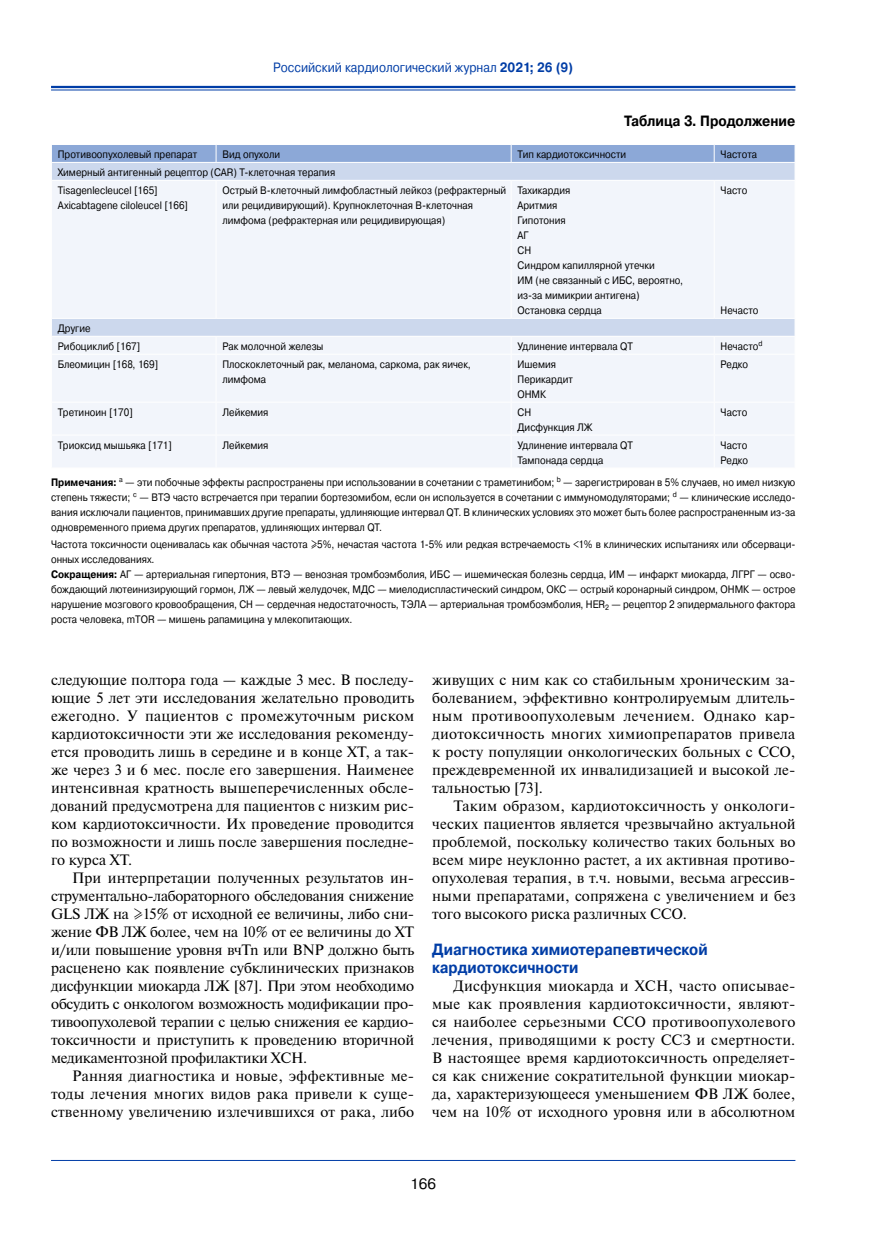
<style>
.page{position:relative;width:872px;height:1234px;background:#fff}
.page>*{position:absolute;margin:0;border:0;box-sizing:border-box;transform-origin:0 0}
.t1{font:700 16.2px/18px "Pragmatica";color:#003da6;scale:.89 1}
.t2{font:15px/18px "Newton";color:#000;text-align:justify}
.t3{font:15px/18px "Newton";letter-spacing:-.02em;color:#000}
.t4{font:15px "Pragmatica";color:#000}
.t5{font:700 14.85px "Pragmatica";color:#000;scale:.89 1}
.t6{font:13.5px "Pragmatica";color:#003da6;scale:.89 1}
.t7{font:10.8px/15px "Pragmatica";color:#000;scale:.89 1}
.s1{font-weight:700}
</style>
<div class="page">
<svg style="left:51px;top:88px;width:744px;height:2px"></svg>
<hr style="left:51px;top:86px;width:744px;height:2px;background:#003da6">
<hr style="left:51px;top:90px;width:744px;height:1px;background:#003da6">
<hr style="left:51px;top:1159px;width:744px;height:1px;background:#003da6">
<div style="left:52px;top:181px;width:742px;height:286px;background:#f2f5fb"></div>
<svg style="left:52px;top:145px;width:743px;height:35px;background:#afc2e3"></svg>
<hr style="left:216px;top:181px;width:1px;height:137px;background:#fff">
<hr style="left:511px;top:181px;width:1px;height:137px;background:#fff">
<hr style="left:714px;top:181px;width:1px;height:137px;background:#fff">
<hr style="left:51px;top:318px;width:165px;height:1px;background:#fff">
<hr style="left:216px;top:318px;width:295px;height:1px;background:#fff">
<hr style="left:511px;top:318px;width:203px;height:1px;background:#fff">
<hr style="left:714px;top:318px;width:81px;height:1px;background:#fff">
<hr style="left:51px;top:336px;width:165px;height:1px;background:#fff">
<hr style="left:216px;top:336px;width:295px;height:1px;background:#fff">
<svg style="left:216px;top:337px;width:1px;height:17px"></svg>
<hr style="left:511px;top:336px;width:203px;height:1px;background:#fff">
<svg style="left:511px;top:337px;width:1px;height:17px"></svg>
<hr style="left:714px;top:336px;width:81px;height:1px;background:#fff">
<svg style="left:714px;top:337px;width:1px;height:17px"></svg>
<svg style="left:794px;top:319px;width:1px;height:17px"></svg>
<hr style="left:51px;top:354px;width:165px;height:1px;background:#fff">
<hr style="left:216px;top:354px;width:295px;height:1px;background:#fff">
<hr style="left:216px;top:354px;width:1px;height:47px;background:#fff">
<hr style="left:511px;top:354px;width:203px;height:1px;background:#fff">
<hr style="left:511px;top:354px;width:1px;height:47px;background:#fff">
<hr style="left:714px;top:354px;width:81px;height:1px;background:#fff">
<hr style="left:714px;top:354px;width:1px;height:47px;background:#fff">
<hr style="left:51px;top:401px;width:165px;height:1px;background:#fff">
<hr style="left:216px;top:401px;width:295px;height:1px;background:#fff">
<hr style="left:216px;top:402px;width:1px;height:32px;background:#fff">
<hr style="left:511px;top:401px;width:203px;height:1px;background:#fff">
<hr style="left:511px;top:402px;width:1px;height:32px;background:#fff">
<hr style="left:714px;top:401px;width:81px;height:1px;background:#fff">
<hr style="left:714px;top:402px;width:1px;height:32px;background:#fff">
<hr style="left:51px;top:434px;width:165px;height:1px;background:#fff">
<hr style="left:216px;top:434px;width:295px;height:1px;background:#fff">
<hr style="left:216px;top:435px;width:1px;height:32px;background:#fff">
<hr style="left:511px;top:434px;width:203px;height:1px;background:#fff">
<hr style="left:511px;top:435px;width:1px;height:32px;background:#fff">
<hr style="left:714px;top:434px;width:81px;height:1px;background:#fff">
<hr style="left:714px;top:435px;width:1px;height:32px;background:#fff">
<p class="t6" style="left:273px;top:57px;width:338px">Российский кардиологический журнал <span class="s1">2021; 26 (9)</span></p>
<h3 class="t5" style="left:624px;top:112px;width:194px">Таблица 3. Продолжение</h3>
<p class="t7" style="left:58px;top:146px;width:158px">Противоопухолевый препарат</p>
<p class="t7" style="left:222px;top:146px;width:66px">Вид опухоли</p>
<p class="t7" style="left:517px;top:146px;width:124px">Тип кардиотоксичности</p>
<p class="t7" style="left:720px;top:146px;width:42px">Частота</p>
<p class="t7" style="left:58px;top:163px;width:313px;line-height:17.9px">Химерный антигенный рецептор (CAR) Т-клеточная терапия<br>Tisagenlecleucel [165]</p>
<p class="t7" style="left:58px;top:197px;width:148px">Axicabtagene ciloleucel [166]</p>
<p class="t7" style="left:222px;top:182px;width:320px">Острый В-клеточный лимфобластный лейкоз (рефрактерный или рецидивирующий). Крупноклеточная В-клеточная лимфома (рефрактерная или рецидивирующая)</p>
<p class="t7" style="left:517px;top:182px;width:188px">Тахикардия<br>Аритмия<br>Гипотония<br>АГ<br>СН<br>Синдром капиллярной утечки<br>ИМ (не связанный с ИБС, вероятно, из-за мимикрии антигена)<br>Остановка сердца</p>
<p class="t7" style="left:720px;top:182px;width:32px">Часто</p>
<p class="t7" style="left:720px;top:302px;width:44px">Нечасто</p>
<p class="t7" style="left:58px;top:319px;width:94px;line-height:17.9px">Другие<br>Рибоциклиб [167]</p>
<p class="t7" style="left:222px;top:338px;width:115px">Рак молочной железы</p>
<p class="t7" style="left:517px;top:338px;width:131px">Удлинение интервала QT</p>
<p class="t7" style="left:720px;top:338px;width:49px">Нечасто<sup>d</sup></p>
<p class="t7" style="left:58px;top:356px;width:114px">Блеомицин [168, 169]</p>
<p class="t7" style="left:222px;top:356px;width:281px">Плоскоклеточный рак, меланома, саркома, рак яичек, лимфома</p>
<p class="t7" style="left:517px;top:356px;width:64px">Ишемия<br>Перикардит<br>ОНМК</p>
<p class="t7" style="left:720px;top:356px;width:32px">Редко</p>
<p class="t7" style="left:58px;top:404px;width:86px">Третиноин [170]</p>
<p class="t7" style="left:222px;top:404px;width:53px">Лейкемия</p>
<p class="t7" style="left:517px;top:404px;width:86px">СН<br>Дисфункция ЛЖ</p>
<p class="t7" style="left:720px;top:404px;width:32px">Часто</p>
<p class="t7" style="left:58px;top:437px;width:130px">Триоксид мышьяка [171]</p>
<p class="t7" style="left:222px;top:437px;width:53px">Лейкемия</p>
<p class="t7" style="left:517px;top:437px;width:131px">Удлинение интервала QT<br>Тампонада сердца</p>
<p class="t7" style="left:720px;top:437px;width:32px">Часто<br>Редко</p>
<p class="t7" style="left:51px;top:474px;width:838px;text-align:justify"><span class="s1">Примечания:</span> <sup>a</sup> — эти побочные эффекты распространены при использовании в сочетании с траметинибом; <sup>b</sup> — зарегистрирован в 5% случаев, но имел низкую степень тяжести; <sup>c</sup> — ВТЭ часто встречается при терапии бортезомибом, если он используется в сочетании с иммуномодуляторами; <sup>d</sup> — клинические исследо&shy;вания исключали пациентов, принимавших другие препараты, удлиняющие интервал QT. В клинических условиях это может быть более распространенным из-за одновременного приема других препаратов, удлиняющих интервал QT.</p>
<p class="t7" style="left:51px;top:536px;width:838px">Частота токсичности оценивалась как обычная частота ≥5%, нечастая частота 1-5% или редкая встречаемость &lt;1% в клинических испытаниях или обсерваци&shy;онных исследованиях.<br><span class="s1">Сокращения:</span> АГ — артериальная гипертония, ВТЭ — венозная тромбоэмболия, ИБС — ишемическая болезнь сердца, ИМ — инфаркт миокарда, ЛГРГ — осво&shy;бождающий лютеинизирующий гормон, ЛЖ — левый желудочек, МДС — миелодиспластический синдром, ОКС — острый коронарный синдром, ОНМК — острое нарушение мозгового кровообращения, СН — сердечная недостаточность, ТЭЛА — артериальная тромбоэмболия, HER<sub>2</sub> — рецептор 2 эпидермального фактора роста человека, mTOR — мишень рапамицина у млекопитающих.</p>
<p class="t2" style="left:51px;top:670px;width:365px;text-align:left">следующие полтора года — каждые 3 мес. В последу&shy;ющие 5 лет эти исследования желательно проводить ежегодно. У пациентов с промежуточным риском кардиотоксичности эти же исследования рекоменду&shy;ется проводить лишь в середине и в конце ХТ, а так&shy;же через 3 и 6 мес. после его завершения. Наименее интенсивная кратность вышеперечисленных обсле&shy;дований предусмотрена для пациентов с низким рис&shy;ком кардиотоксичности. Их проведение проводится по возможности и лишь после завершения последне&shy;го курса ХТ.</p>
<p class="t3" style="left:51px;top:868px;width:365px;text-indent:21px">При интерпретации полученных результатов ин&shy;струментально-лабораторного обследования снижение GLS ЛЖ на ≥15% от исходной ее величины, либо сни&shy;жение ФВ ЛЖ более, чем на 10% от ее величины до ХТ и/или повышение уровня вчTn или BNP должно быть расценено как появление субклинических признаков дисфункции миокарда ЛЖ [87]. При этом необходимо обсудить с онкологом возможность модификации про&shy;тивоопухолевой терапии с целью снижения ее кардио&shy;токсичности и приступить к проведению вторичной медикаментозной профилактики ХСН.</p>
<h2 class="t2" style="left:51px;top:1066px;width:365px;text-indent:21px">Ранняя диагностика и новые, эффективные ме&shy;тоды лечения многих видов рака привели к суще&shy;ственному увеличению излечившихся от рака, либо</h2>
<p class="t2" style="left:432px;top:670px;width:365px">живущих с ним как со стабильным хроническим за&shy;болеванием, эффективно контролируемым длитель&shy;ным противоопухолевым лечением. Однако кар&shy;диотоксичность многих химиопрепаратов привела к росту популяции онкологических больных с ССО, преждевременной их инвалидизацией и высокой ле&shy;тальностью [73].</p>
<p class="t2" style="left:432px;top:796px;width:365px;text-indent:21px">Таким образом, кардиотоксичность у онкологи&shy;ческих пациентов является чрезвычайно актуальной проблемой, поскольку количество таких больных во всем мире неуклонно растет, а их активная противо&shy;опухолевая терапия, в т.ч. новыми, весьма агрессив&shy;ными препаратами, сопряжена с увеличением и без того высокого риска различных ССО.</p>
<h1 class="t1" style="left:432px;top:940px;width:311px">Диагностика химиотерапевтической кардиотоксичности</h1>
<p class="t2" style="left:432px;top:976px;width:365px;text-indent:21px">Дисфункция миокарда и ХСН, часто описывае&shy;мые как проявления кардиотоксичности, являют&shy;ся наиболее серьезными ССО противоопухолевого лечения, приводящими к росту ССЗ и смертности.<br>В настоящее время кардиотоксичность определяет&shy;ся как снижение сократительной функции миокар&shy;да, характеризующееся уменьшением ФВ ЛЖ более, чем на 10% от исходного уровня или в абсолютном</p>
<h2 class="t4" style="left:410px;top:1172px;width:28px">166</h2>
</div>
